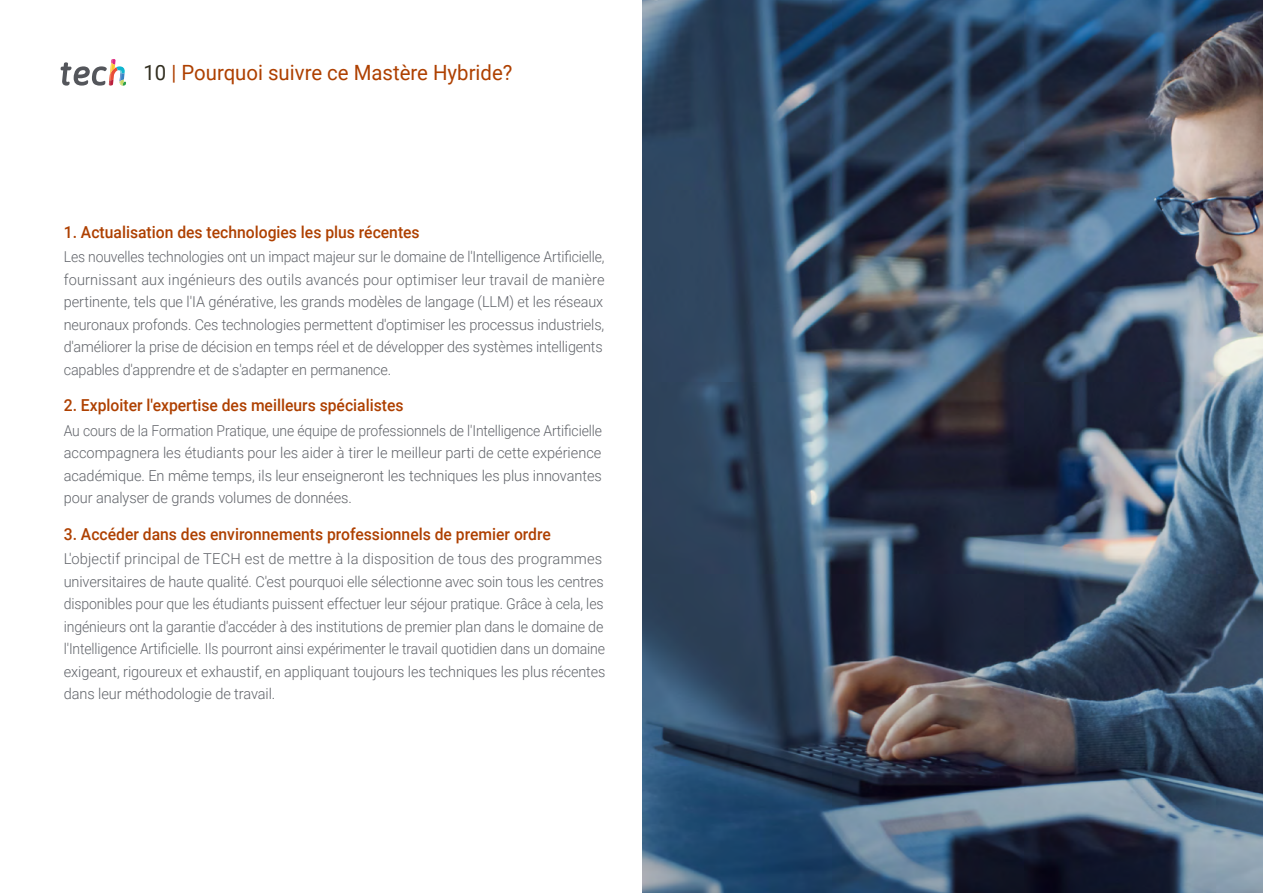
<style>
.page{position:relative;width:1263px;height:893px;background:#fff}
.page>*{position:absolute;margin:0;border:0;box-sizing:border-box;transform-origin:0 0}
.t1{font:21px "Roboto";color:#ae4000}
.t2{font:500 16.5px "Roboto";color:#ae4000;scale:.95 1}
.t3{font:300 15px/22.5px "Roboto";letter-spacing:-.01em;color:#61646a;scale:.93 1}
.t4{font:300 15px/22.5px "Roboto";letter-spacing:-.01em;color:#61646a}
.s1{color:#312e20}
</style>
<div class="page">
<img style="left:642px;top:0;width:621px;height:893px">
<svg style="left:61px;top:59px;width:65px;height:27px"></svg>
<h1 class="t1" style="left:144px;top:57px;width:370px"><span class="s1">10</span> | Pourquoi suivre ce Mastère Hybride?</h1>
<p class="t2" style="left:64px;top:220px;width:376px">1. Actualisation des technologies les plus récentes</p>
<p class="t3" style="left:64px;top:245px;width:583px">Les nouvelles technologies ont un impact majeur sur le domaine de l'Intelligence Artificielle, fournissant aux ingénieurs des outils avancés pour optimiser leur travail de manière pertinente, tels que l'IA générative, les grands modèles de langage (LLM) et les réseaux neuronaux profonds. Ces technologies permettent d'optimiser les processus industriels, d'améliorer la prise de décision en temps réel et de développer des systèmes intelligents capables d'apprendre et de s'adapter en permanence.</p>
<p class="t2" style="left:64px;top:394px;width:359px">2. Exploiter l'expertise des meilleurs spécialistes</p>
<p class="t3" style="left:64px;top:419px;width:580px;text-align:justify">Au cours de la Formation Pratique, une équipe de professionnels de l'Intelligence Artificielle accompagnera les étudiants pour les aider à tirer le meilleur parti de cette expérience académique. En même temps, ils leur enseigneront les techniques les plus innovantes pour analyser de grands volumes de données.</p>
<p class="t2" style="left:64px;top:522px;width:514px">3. Accéder dans des environnements professionnels de premier ordre</p>
<p class="t4" style="left:64px;top:547px;width:543px">L'objectif principal de TECH est de mettre à la disposition de tous des programmes universitaires de haute qualité. C'est pourquoi elle sélectionne avec soin tous les centres disponibles pour que les étudiants puissent effectuer leur séjour pratique. Grâce à cela, les ingénieurs ont la garantie d'accéder à des institutions de premier plan dans le domaine de l'Intelligence Artificielle. Ils pourront ainsi expérimenter le travail quotidien dans un domaine exigeant, rigoureux et exhaustif, en appliquant toujours les techniques les plus récentes dans leur méthodologie de travail.</p>
</div>
